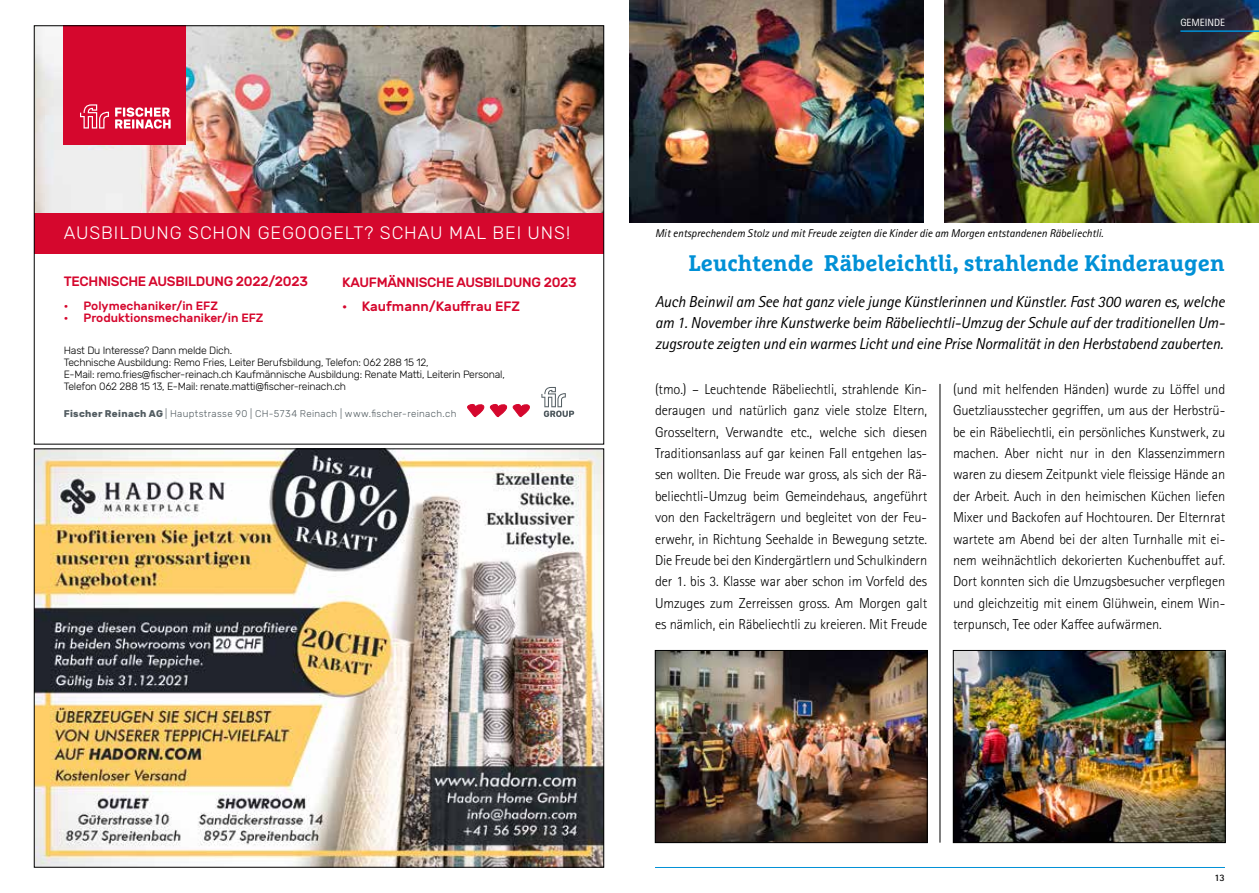
<style>
.page{position:relative;width:1259px;height:893px;background:#fff}
.page>*{position:absolute;margin:0;border:0;box-sizing:border-box;transform-origin:0 0}
.t1{font:700 22.5px "Marselis Slab Pro";color:#0090d6}
.t2{font:300 18px "Rubik";letter-spacing:.05em;color:#fff}
.t3{font:italic 15.9px/21.3px "Rotis Sans Serif Std";letter-spacing:-.01em;color:#000;text-align:justify}
.t4{font:300 14.4px/21.3px "Rotis Sans Serif Std";letter-spacing:-.01em;color:#000;text-align:justify}
.t5{font:500 13.5px "Rubik";letter-spacing:-.02em;color:#d5072d}
.t6{font:500 13.5px "Rubik";color:#d5072d}
.t7{font:500 12px "Rubik";color:#d5072d}
.t8{font:italic 11.25px "Rotis Sans Serif Std";color:#000}
.t9{font:300 10.5px/12px "Rubik";letter-spacing:-.02em;color:#000}
.t10{font:10.5px "Rotis Sans Serif Std";color:#fff}
.t11{font:700 9.9px "Rotis Sans Serif Std";color:#000}
.t12{font:300 9.75px "Rubik";letter-spacing:.035em;color:#525c61}
.s1{font-weight:700}
</style>
<div class="page">
<img style="left:629px;top:0;width:294px;height:223px">
<img style="left:657px;top:652px;width:268px;height:189px">
<div style="left:655px;top:650px;width:272px;height:193px;border:1px solid #000"></div>
<img style="left:955px;top:652px;width:268px;height:189px">
<div style="left:953px;top:650px;width:272px;height:193px;border:1px solid #000"></div>
<img style="left:944px;top:0;width:315px;height:223px">
<hr style="left:939px;top:384px;width:1px;height:459px;background:#000">
<hr style="left:1180px;top:30px;width:79px;height:2px;background:#0090d6">
<hr style="left:655px;top:867px;width:570px;height:1px;background:#0090d6">
<img style="left:36px;top:451px;width:566px;height:414px">
<img style="left:36px;top:28px;width:566px;height:185px">
<div style="left:34px;top:213px;width:570px;height:41px;background:#d5072d"></div>
<div style="left:64px;top:26px;width:122px;height:119px;background:#d5072d"></div>
<svg style="left:80px;top:104px;width:91px;height:25px"></svg>
<svg style="left:541px;top:387px;width:33px;height:30px"></svg>
<svg style="left:467px;top:404px;width:63px;height:14px"></svg>
<p class="t10" style="left:1180px;top:16px;width:46px">GEMEINDE</p>
<p class="t2" style="left:64px;top:223px;width:508px">AUSBILDUNG SCHON GEGOOGELT? SCHAU MAL BEI UNS!</p>
<p class="t5" style="left:64px;top:274px;width:246px">TECHNISCHE AUSBILDUNG 2022/2023</p>
<p class="t7" style="left:64px;top:299px;width:156px">• Polymechaniker/in EFZ</p>
<p class="t7" style="left:64px;top:311px;width:201px">• Produktionsmechaniker/in EFZ</p>
<p class="t5" style="left:342px;top:275px;width:236px">KAUFMÄNNISCHE AUSBILDUNG 2023</p>
<p class="t6" style="left:342px;top:299px;width:179px">• Kaufmann/Kauffrau EFZ</p>
<p class="t9" style="left:64px;top:344px;width:443px">Hast Du Interesse? Dann melde Dich.<br>Technische Ausbildung: Remo Fries, Leiter Berufsbildung, Telefon: 062 288 15 12,<br>E-Mail: remo.fries@fischer-reinach.ch Kaufmännische Ausbildung: Renate Matti, Leiterin Personal, Telefon 062 288 15 13, E-Mail: renate.matti@fischer-reinach.ch</p>
<p class="t12" style="left:64px;top:408px;width:394px"><span class="s1">Fischer Reinach AG</span> | Hauptstrasse 90 | CH-5734 Reinach | www.fischer-reinach.ch</p>
<p class="t8" style="left:655px;top:227px;width:450px">Mit entsprechendem Stolz und mit Freude zeigten die Kinder die am Morgen entstandenen Räbeliechtli.</p>
<h1 class="t1" style="left:688px;top:249px;width:537px">Leuchtende Räbeleichtli, strahlende Kinderaugen</h1>
<p class="t3" style="left:655px;top:291px;width:571px">Auch Beinwil am See hat ganz viele junge Künstlerinnen und Künstler. Fast 300 waren es, welche am 1. November ihre Kunstwerke beim Räbeliechtli-Umzug der Schule auf der traditionellen Um&shy;zugsroute zeigten und ein warmes Licht und eine Prise Normalität in den Herbstabend zauberten.</p>
<p class="t4" style="left:655px;top:379px;width:274px">(tmo.) – Leuchtende Räbeliechtli, strahlende Kin&shy;deraugen und natürlich ganz viele stolze Eltern, Grosseltern, Verwandte etc., welche sich diesen Traditionsanlass auf gar keinen Fall entgehen las&shy;sen wollten. Die Freude war gross, als sich der Rä&shy;beliechtli-Umzug beim Gemeindehaus, angeführt von den Fackelträgern und begleitet von der Feu&shy;erwehr, in Richtung Seehalde in Bewegung setzte.<br>Die Freude bei den Kindergärtlern und Schulkindern der 1. bis 3. Klasse war aber schon im Vorfeld des Umzuges zum Zerreissen gross. Am Morgen galt es nämlich, ein Räbeliechtli zu kreieren. Mit Freude</p>
<p class="t4" style="left:953px;top:379px;width:274px">(und mit helfenden Händen) wurde zu Löffel und Guetzliausstecher gegriffen, um aus der Herbstrü&shy;be ein Räbeliechtli, ein persönliches Kunstwerk, zu machen. Aber nicht nur in den Klassenzimmern waren zu diesem Zeitpunkt viele fleissige Hände an der Arbeit. Auch in den heimischen Küchen liefen Mixer und Backofen auf Hochtouren. Der Elternrat wartete am Abend bei der alten Turnhalle mit ei&shy;nem weihnächtlich dekorierten Kuchenbuffet auf.<br>Dort konnten sich die Umzugsbesucher verpflegen und gleichzeitig mit einem Glühwein, einem Win&shy;terpunsch, Tee oder Kaffee aufwärmen.</p>
<p class="t11" style="left:1214px;top:871px;width:12px">13</p>
</div>
